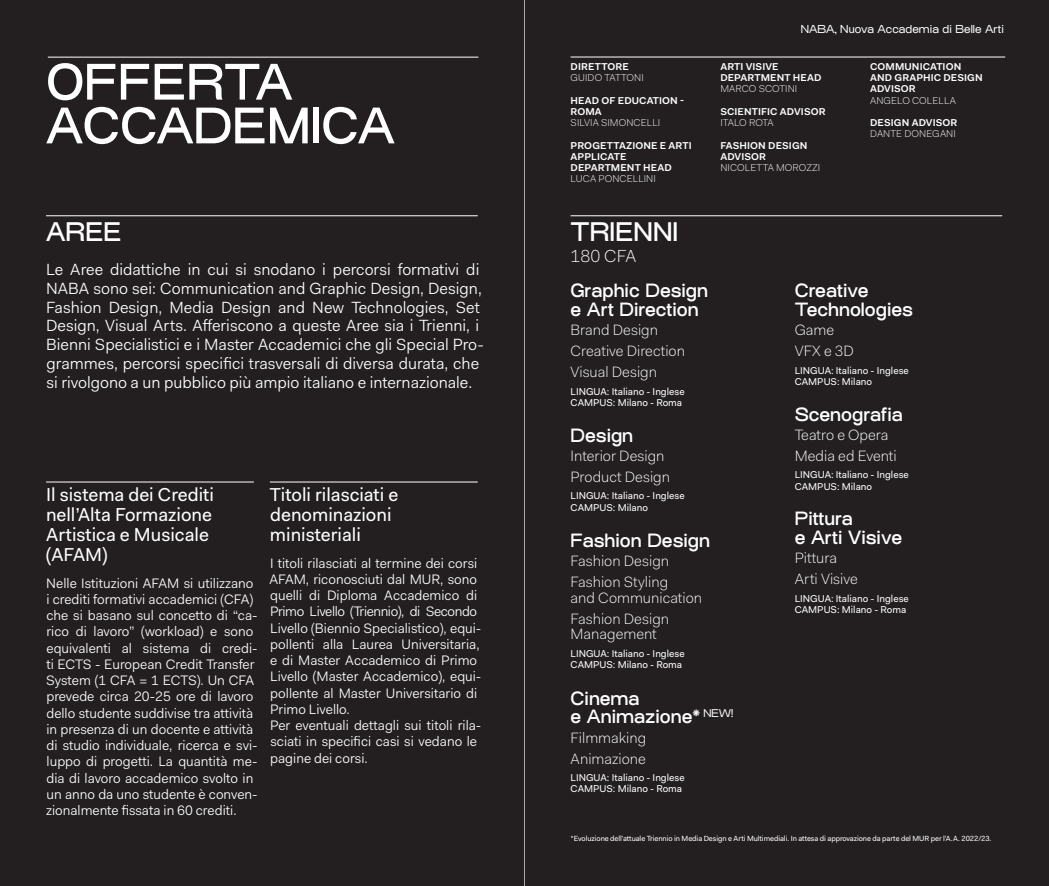
<style>
.page{position:relative;width:1049px;height:886px;background:#231f20}
.page>*{position:absolute;margin:0;border:0;box-sizing:border-box;transform-origin:0 0}
.t1{font:500 50px/43.8px "Osmose";color:#fff}
.t2{font:500 26.25px "Osmose";color:#fff}
.t3{font:500 18.75px/18.8px "Osmose";color:#fff}
.t4{font:18.75px/20px "Fakt";color:#fff}
.t5{font:300 17.5px "Fakt";color:#fff}
.t6{font:16.25px/18.8px "Fakt Blond";color:#fff}
.t7{font:300 15px/21px "Fakt";color:#fff}
.t8{font:13.75px/16.2px "Fakt Blond";color:#fff}
.t9{font:11.25px "Osmose";letter-spacing:.005em;color:#fff}
.t10{font:10px/11.2px "Fakt";color:#fff}
.t11{font:600 10px/11.2px "Fakt";letter-spacing:.01em;color:#fff}
.t12{font:300 10px "Fakt";letter-spacing:.01em;color:#fff}
.t13{font:300 10px "Fakt";letter-spacing:-.035em;color:#fff}
.t14{font:7.5px "Fakt";letter-spacing:-.01em;color:#fff}
.s1{font-weight:400}
</style>
<div class="page">
<hr style="left:48px;top:57px;width:430px;height:1px;background:#fff">
<hr style="left:570px;top:215px;width:432px;height:1px;background:#fff">
<hr style="left:46px;top:215px;width:432px;height:1px;background:#fff">
<hr style="left:46px;top:482px;width:208px;height:1px;background:#fff">
<hr style="left:270px;top:482px;width:208px;height:1px;background:#fff">
<hr style="left:570px;top:57px;width:435px;height:1px;background:#fff">
<hr style="left:524px;top:0;width:1px;height:886px;background:#a7a9ac">
<h1 class="t1" style="left:46px;top:67px;width:350px">OFFERTA<br>ACCADEMICA</h1>
<h2 class="t2" style="left:46px;top:217px;width:77px">AREE</h2>
<p class="t6" style="left:46px;top:260px;width:439px">Le Aree didattiche in cui si snodano i percorsi formativi di NABA sono sei: Communication and Graphic Design, Design, Fashion Design, Media Design and New Technologies, Set Design, Visual Arts. Afferiscono a queste Aree sia i Trienni, i Bienni Specialistici e i Master Accademici che gli Special Pro&shy;grammes, percorsi specifici trasversali di diversa durata, che si rivolgono a un pubblico più ampio italiano e internazionale.</p>
<h3 class="t4" style="left:46px;top:484px;width:169px">Il sistema dei Crediti nell’Alta Formazione<br>Artistica e Musicale (AFAM)</h3>
<p class="t8" style="left:46px;top:575px;width:213px">Nelle Istituzioni AFAM si utilizzano i crediti formativi accademici (CFA) che si basano sul concetto di “ca&shy;rico di lavoro” (workload) e sono equivalenti al sistema di credi&shy;ti ECTS - European Credit Transfer System (1 CFA = 1 ECTS). Un CFA prevede circa 20-25 ore di lavoro dello studente suddivise tra attività in presenza di un docente e attività di studio individuale, ricerca e svi&shy;luppo di progetti. La quantità me&shy;dia di lavoro accademico svolto in un anno da uno studente è conven&shy;zionalmente fissata in 60 crediti.</p>
<h3 class="t4" style="left:270px;top:484px;width:130px">Titoli rilasciati e denominazioni ministeriali</h3>
<p class="t8" style="left:269px;top:555px;width:214px">I titoli rilasciati al termine dei corsi AFAM, riconosciuti dal MUR, sono quelli di Diploma Accademico di Primo Livello (Triennio), di Secondo Livello (Biennio Specialistico), equi&shy;pollenti alla Laurea Universitaria, e di Master Accademico di Primo Livello (Master Accademico), equi&shy;pollente al Master Universitario di Primo Livello.<br>Per eventuali dettagli sui titoli rila&shy;sciati in specifici casi si vedano le pagine dei corsi.</p>
<p class="t11" style="left:571px;top:61px;width:60px">DIRETTORE</p>
<p class="t12" style="left:571px;top:71px;width:75px">GUIDO TATTONI</p>
<p class="t11" style="left:571px;top:95px;width:115px">HEAD OF EDUCATION -<br>ROMA</p>
<p class="t12" style="left:571px;top:116px;width:91px">SILVIA SIMONCELLI</p>
<p class="t11" style="left:571px;top:140px;width:123px">PROGETTAZIONE E ARTI<br>APPLICATE<br>DEPARTMENT HEAD</p>
<p class="t12" style="left:571px;top:172px;width:87px">LUCA PONCELLINI</p>
<h2 class="t2" style="left:570px;top:217px;width:109px">TRIENNI</h2>
<p class="t5" style="left:570px;top:244px;width:67px">180 CFA</p>
<p class="t9" style="left:801px;top:23px;width:205px">NABA, Nuova Accademia di Belle Arti</p>
<p class="t11" style="left:720px;top:61px;width:103px">ARTI VISIVE<br>DEPARTMENT HEAD</p>
<p class="t12" style="left:720px;top:82px;width:78px">MARCO SCOTINI</p>
<p class="t11" style="left:720px;top:106px;width:107px">SCIENTIFIC ADVISOR</p>
<p class="t13" style="left:720px;top:116px;width:55px">ITALO ROTA</p>
<p class="t11" style="left:720px;top:140px;width:89px">FASHION DESIGN<br>ADVISOR</p>
<p class="t12" style="left:720px;top:161px;width:101px">NICOLETTA MOROZZI</p>
<p class="t11" style="left:870px;top:61px;width:114px">COMMUNICATION<br>AND GRAPHIC DESIGN<br>ADVISOR</p>
<p class="t12" style="left:870px;top:94px;width:87px">ANGELO COLELLA</p>
<p class="t11" style="left:870px;top:117px;width:89px">DESIGN ADVISOR</p>
<p class="t12" style="left:870px;top:127px;width:87px">DANTE DONEGANI</p>
<h3 class="t3" style="left:570px;top:284px;width:139px">Graphic Design e Art Direction</h3>
<p class="t7" style="left:570px;top:319px;width:116px">Brand Design<br>Creative Direction<br>Visual Design</p>
<p class="t10" style="left:570px;top:385px;width:116px">LINGUA: Italiano - Inglese<br>CAMPUS: Milano - Roma</p>
<h3 class="t3" style="left:570px;top:428px;width:64px">Design</h3>
<p class="t7" style="left:570px;top:445px;width:101px">Interior Design<br>Product Design</p>
<p class="t10" style="left:570px;top:490px;width:116px">LINGUA: Italiano - Inglese<br>CAMPUS: Milano</p>
<h3 class="t3" style="left:570px;top:534px;width:141px">Fashion Design</h3>
<p class="t7" style="left:570px;top:550px;width:100px">Fashion Design<br>Fashion Styling</p>
<p class="t7" style="left:570px;top:587px;width:133px">and Communication<br>Fashion Design</p>
<p class="t7" style="left:570px;top:623px;width:88px">Management</p>
<p class="t10" style="left:570px;top:648px;width:116px">LINGUA: Italiano - Inglese<br>CAMPUS: Milano - Roma</p>
<h3 class="t3" style="left:570px;top:691px;width:164px">Cinema<br>e Animazione<span class="s1">*</span> <sup>NEW!</sup></h3>
<p class="t7" style="left:570px;top:727px;width:77px">Filmmaking<br>Animazione</p>
<p class="t10" style="left:570px;top:772px;width:116px">LINGUA: Italiano - Inglese<br>CAMPUS: Milano - Roma</p>
<h3 class="t3" style="left:795px;top:284px;width:120px">Creative<br>Technologies</h3>
<p class="t7" style="left:795px;top:319px;width:61px">Game<br>VFX e 3D</p>
<p class="t10" style="left:795px;top:364px;width:116px">LINGUA: Italiano - Inglese<br>CAMPUS: Milano</p>
<h3 class="t3" style="left:795px;top:407px;width:110px">Scenografia</h3>
<p class="t7" style="left:795px;top:424px;width:104px">Teatro e Opera<br>Media ed Eventi</p>
<p class="t10" style="left:795px;top:469px;width:116px">LINGUA: Italiano - Inglese<br>CAMPUS: Milano</p>
<h3 class="t3" style="left:795px;top:512px;width:109px">Pittura<br>e Arti Visive</h3>
<p class="t7" style="left:795px;top:547px;width:65px">Pittura<br>Arti Visive</p>
<p class="t10" style="left:795px;top:593px;width:116px">LINGUA: Italiano - Inglese<br>CAMPUS: Milano - Roma</p>
<p class="t14" style="left:570px;top:833px;width:422px">*Evoluzione dell’attuale Triennio in Media Design e Arti Multimediali. In attesa di approvazione da parte del MUR per l’A.A. 2022/23.</p>
</div>
